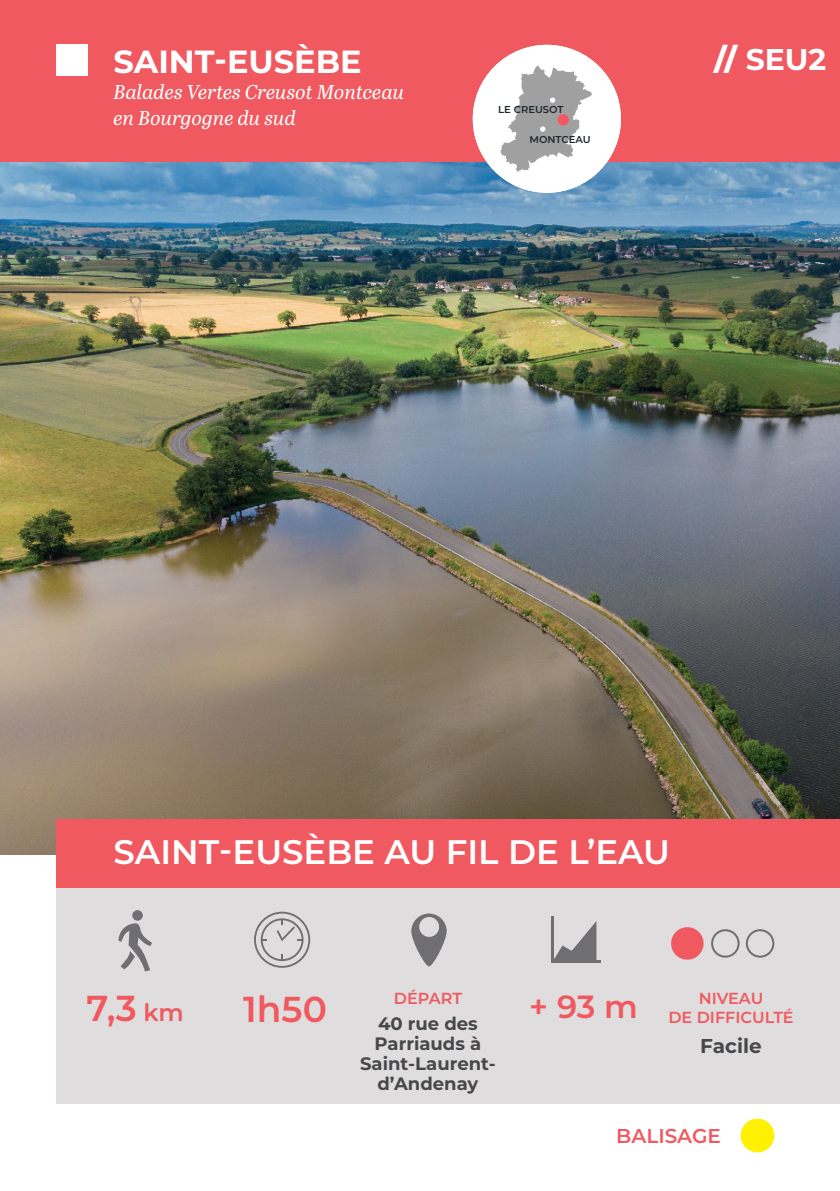
<style>
.page{position:relative;width:840px;height:1191px;background:#fff}
.page>*{position:absolute;margin:0;border:0;box-sizing:border-box;transform-origin:0 0}
.t1{font:600 36px "Montserrat";color:#f0595f}
.t2{font:600 34px "Montserrat";color:#fff}
.t3{font:700 32px "Montserrat";color:#fff}
.t4{font:600 32px "Montserrat";color:#f0595f}
.t5{font:700 30px "Montserrat";color:#fff}
.t6{font:italic 20px/26px "Abril Text";color:#fff}
.t7{font:600 20px "Montserrat";color:#f0595f}
.t8{font:700 20px "Montserrat";color:#46484a}
.t9{font:700 18px/20px "Montserrat";color:#46484a;text-align:center}
.t10{font:600 16px/19.2px "Montserrat";color:#f0595f;text-align:center}
.t11{font:600 10px "Montserrat";color:#212629}
.s1{font-weight:800}
.s2{font-size:24px}
</style>
<div class="page">
<img style="left:0;top:162px;width:839px;height:692px">
<div style="left:57px;top:882px;width:782px;height:221px;background:#dfdddd"></div>
<div style="left:0;top:0;width:839px;height:162px;background:#f0595f"></div>
<div style="left:57px;top:44px;width:31px;height:31px;background:#fff"></div>
<div style="left:57px;top:819px;width:782px;height:68px;background:#f0595f"></div>
<div style="left:132px;top:910px;width:11px;height:10px;background:#6f6e70;border-radius:50%"></div>
<svg style="left:118px;top:923px;width:34px;height:48px"></svg>
<svg style="left:254px;top:911px;width:56px;height:56px"></svg>
<div style="left:673px;top:930px;width:27px;height:26px;background:#f0595f;border-radius:50%"></div>
<div style="left:670px;top:927px;width:33px;height:32px;border:6px solid #f0595f;border-radius:50%"></div>
<div style="left:745px;top:929px;width:28px;height:28px;border:2px solid #6f6e70;border-radius:50%"></div>
<svg style="left:411px;top:913px;width:35px;height:53px"></svg>
<hr style="left:551px;top:916px;width:2px;height:46px;background:#6f6e70">
<hr style="left:551px;top:960px;width:49px;height:2px;background:#6f6e70">
<svg style="left:553px;top:921px;width:43px;height:39px"></svg>
<div style="left:740px;top:1118px;width:33px;height:34px;background:#fff101;border-radius:50%"></div>
<div style="left:472px;top:45px;width:148px;height:148px;background:#fff;border-radius:50%"></div>
<svg style="left:500px;top:65px;width:91px;height:107px"></svg>
<div style="left:710px;top:929px;width:29px;height:28px;border:2px solid #6f6e70;border-radius:50%"></div>
<h3 class="t3" style="left:113px;top:38px;width:249px">SAINT-EUSÈBE</h3>
<p class="t6" style="left:113px;top:78px;width:292px">Balades Vertes Creusot Montceau en Bourgogne du sud</p>
<p class="t11" style="left:498px;top:103px;width:67px">LE CREUSOT</p>
<p class="t11" style="left:529px;top:132px;width:63px">MONTCEAU</p>
<p class="t11" style="left:503px;top:103px;width:67px">LE CREUSOT</p>
<p class="t11" style="left:534px;top:132px;width:63px">MONTCEAU</p>
<h3 class="t5" style="left:714px;top:38px;width:113px"><span class="s1">//</span> SEU2</h3>
<h2 class="t2" style="left:113px;top:827px;width:557px">SAINT-EUSÈBE AU FIL DE L’EAU</h2>
<p class="t10" style="left:393px;top:988px;width:69px">DÉPART</p>
<p class="t9" style="left:360px;top:1012px;width:137px">40 rue des<br>Parriauds à<br>Saint-Laurent&shy;d’Andenay</p>
<h1 class="t1" style="left:87px;top:982px;width:99px">7,3 <span class="s2">km</span></h1>
<h1 class="t1" style="left:243px;top:983px;width:85px">1h50</h1>
<p class="t10" style="left:668px;top:988px;width:127px">NIVEAU<br>DE DIFFICULTÉ</p>
<p class="t8" style="left:699px;top:1031px;width:63px">Facile</p>
<h3 class="t4" style="left:529px;top:983px;width:110px">+ 93 m</h3>
<p class="t7" style="left:615px;top:1121px;width:106px">BALISAGE</p>
</div>
